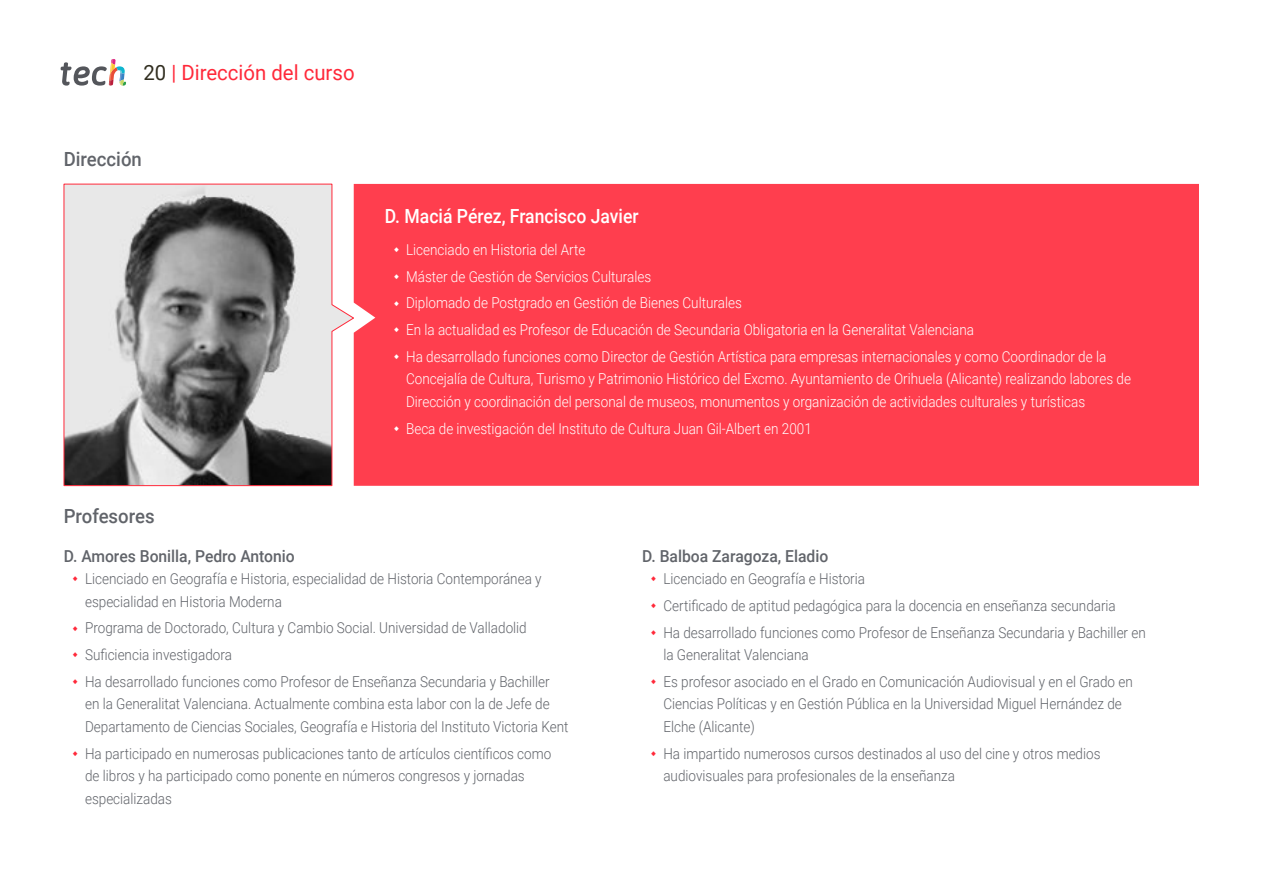
<style>
.page{position:relative;width:1263px;height:893px;background:#fff}
.page>*{position:absolute;margin:0;border:0;box-sizing:border-box;transform-origin:0 0}
.t1{font:21px "Roboto";color:#ff293a}
.t2{font:500 19.5px "Roboto";color:#fff;scale:.9 1}
.t3{font:500 19.5px "Roboto";color:#61646a;scale:.95 1}
.t4{font:500 16.5px "Roboto";color:#61646a;scale:.95 1}
.t5{font:300 15px/22.5px "Roboto";color:#61646a;scale:.9 1}
.t6{font:300 15px/26.7px "Roboto";color:#fff;scale:.9 1}
.s1{color:#312e20}
</style>
<div class="page">
<div style="left:354px;top:184px;width:845px;height:302px;background:#ff3e4e"></div>
<svg style="left:61px;top:59px;width:65px;height:27px"></svg>
<svg style="left:64px;top:184px;width:290px;height:302px;background:#a4a2a2"></svg>
<svg style="left:394px;top:247px;width:5px;height:5px"></svg>
<svg style="left:394px;top:274px;width:5px;height:5px"></svg>
<svg style="left:394px;top:301px;width:5px;height:5px"></svg>
<svg style="left:394px;top:327px;width:5px;height:5px"></svg>
<svg style="left:394px;top:354px;width:5px;height:5px"></svg>
<svg style="left:394px;top:426px;width:5px;height:5px"></svg>
<h1 class="t1" style="left:144px;top:57px;width:213px"><span class="s1">20</span> | Dirección del curso</h1>
<h2 class="t3" style="left:64px;top:145px;width:84px">Dirección</h2>
<h2 class="t2" style="left:385px;top:202px;width:283px">D. Maciá Pérez, Francisco Javier</h2>
<p class="t6" style="left:406px;top:236px;width:779px">Licenciado en Historia del Arte<br>Máster de Gestión de Servicios Culturales<br>Diplomado de Postgrado en Gestión de Bienes Culturales<br>En la actualidad es Profesor de Educación de Secundaria Obligatoria en la Generalitat Valenciana<br>Ha desarrollado funciones como Director de Gestión Artística para empresas internacionales y como Coordinador de la</p>
<p class="t6" style="left:406px;top:367px;width:807px;line-height:22.5px">Concejalía de Cultura, Turismo y Patrimonio Histórico del Excmo. Ayuntamiento de Orihuela (Alicante) realizando labores de<br>Dirección y coordinación del personal de museos, monumentos y organización de actividades culturales y turísticas</p>
<p class="t6" style="left:406px;top:414px;width:452px">Beca de investigación del Instituto de Cultura Juan Gil-Albert en 2001</p>
<h2 class="t3" style="left:64px;top:502px;width:97px">Profesores</h2>
<p class="t4" style="left:64px;top:544px;width:245px">D. Amores Bonilla, Pedro Antonio</p>
<p class="t5" style="left:85px;top:567px;width:509px">Licenciado en Geografía e Historia, especialidad de Historia Contemporánea y especialidad en Historia Moderna</p>
<p class="t5" style="left:85px;top:614px;width:518px;line-height:26.7px">Programa de Doctorado, Cultura y Cambio Social. Universidad de Valladolid<br>Suficiencia investigadora<br>Ha desarrollado funciones como Profesor de Enseñanza Secundaria y Bachiller</p>
<p class="t5" style="left:85px;top:692px;width:539px">en la Generalitat Valenciana. Actualmente combina esta labor con la de Jefe de<br>Departamento de Ciencias Sociales, Geografía e Historia del Instituto Victoria Kent</p>
<p class="t5" style="left:85px;top:742px;width:520px">Ha participado en numerosas publicaciones tanto de artículos científicos como de libros y ha participado como ponente en números congresos y jornadas especializadas</p>
<p class="t4" style="left:642px;top:544px;width:198px">D. Balboa Zaragoza, Eladio</p>
<p class="t5" style="left:663px;top:565px;width:538px;line-height:26.7px">Licenciado en Geografía e Historia<br>Certificado de aptitud pedagógica para la docencia en enseñanza secundaria<br>Ha desarrollado funciones como Profesor de Enseñanza Secundaria y Bachiller en</p>
<p class="t5" style="left:663px;top:641px;width:523px;line-height:26.7px">la Generalitat Valenciana<br>Es profesor asociado en el Grado en Comunicación Audiovisual y en el Grado en</p>
<p class="t5" style="left:663px;top:692px;width:511px">Ciencias Políticas y en Gestión Pública en la Universidad Miguel Hernández de<br>Elche (Alicante)</p>
<p class="t5" style="left:663px;top:742px;width:487px">Ha impartido numerosos cursos destinados al uso del cine y otros medios audiovisuales para profesionales de la enseñanza</p>
</div>
